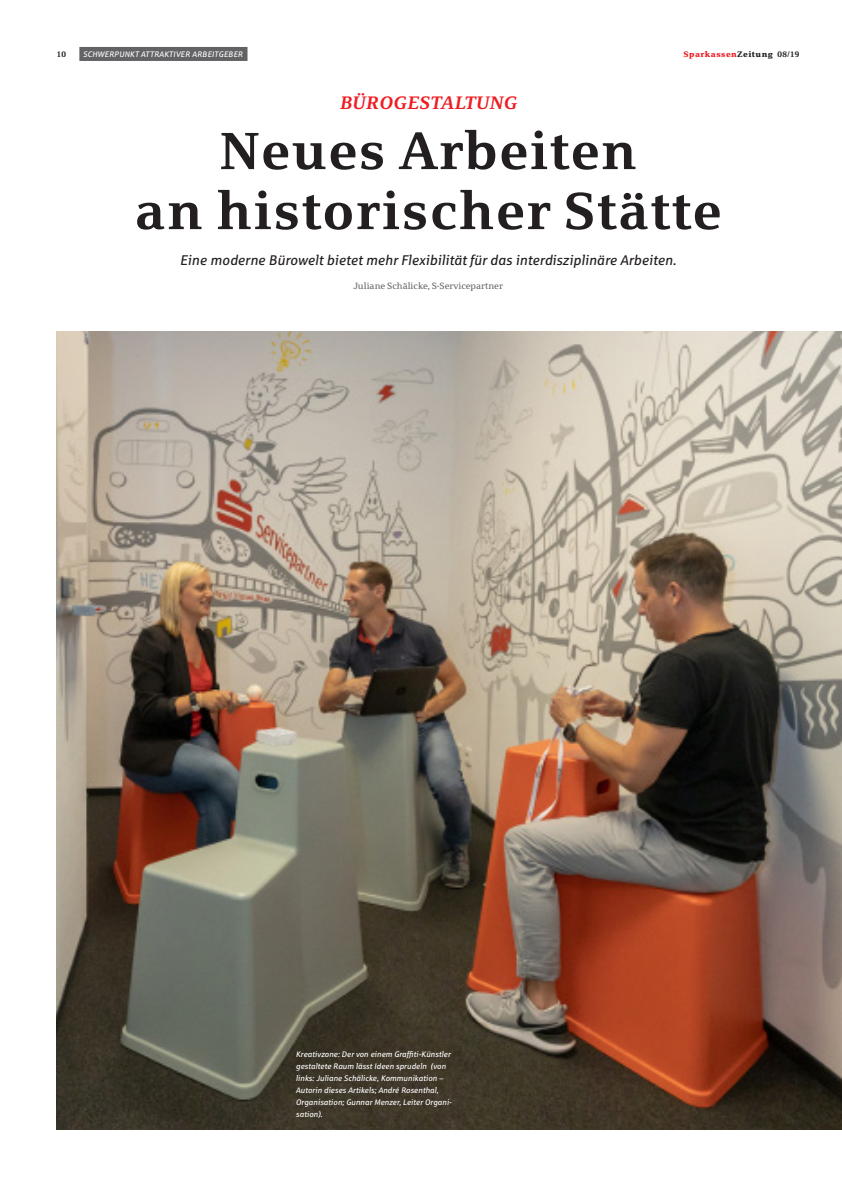
<style>
.page{position:relative;width:842px;height:1191px;background:#fff}
.page>*{position:absolute;margin:0;border:0;box-sizing:border-box;transform-origin:0 0}
.Headline_52_pt{font:700 52px/60px "Sparkasse Serif";letter-spacing:.02em;color:#231f20;text-align:center}
.Stichzeile_18_pt{font:italic 700 18px "Sparkasse Serif";letter-spacing:.02em;color:#ee1d23}
.Vorspann_14_pt{font:italic 14px "Sparkasse Rg";color:#231f20}
.Autor{font:9px "Sparkasse Serif";color:#636366}
.Bildunterschrift{font:italic 8px/12px "Sparkasse Rg";color:#fff}
.Bildunterschrift-2{font:italic 8px "Sparkasse Rg";letter-spacing:.02em;color:#fff}
.t1{font:8px "Sparkasse Serif XB";letter-spacing:.05em;color:#ee1d23}
.t2{font:700 8px "Sparkasse Serif";color:#231f20}
.s1{color:#231f20}
.s2{font-family:"Sparkasse Serif";font-weight:700;color:#231f20}
</style>
<div class="page">
<img style="left:57px;top:332px;width:785px;height:797px">
<div style="left:79px;top:47px;width:168px;height:14px;background:#636366"></div>
<p class="t2" style="left:57px;top:49px;width:11px">10</p>
<p class="Bildunterschrift-2" style="left:83px;top:49px;width:161px">SCHWERPUNKT ATTRAKTIVER ARBEITGEBER</p>
<p class="t1" style="left:684px;top:49px;width:117px">Sparkassen<span class="s1">Zeitung</span> <span class="s2">08/19</span></p>
<p class="Stichzeile_18_pt" style="left:339px;top:91px;width:179px">BÜROGESTALTUNG</p>
<p class="Headline_52_pt" style="left:134px;top:120px;width:589px">Neues Arbeiten<br>an historischer Stätte</p>
<p class="Vorspann_14_pt" style="left:180px;top:252px;width:498px">Eine moderne Bürowelt bietet mehr Flexibilität für das interdisziplinäre Arbeiten.</p>
<p class="Autor" style="left:353px;top:280px;width:151px">Juliane Schälicke, S-Servicepartner</p>
<p class="Bildunterschrift" style="left:296px;top:1048px;width:158px">Kreativzone: Der von einem Graffiti-Künstler gestaltete Raum lässt Ideen sprudeln (von links: Juliane Schälicke, Kommunikation – Autorin dieses Artikels; André Rosenthal, Organisation; Gunnar Menzer, Leiter Organi&shy;sation).</p>
</div>
